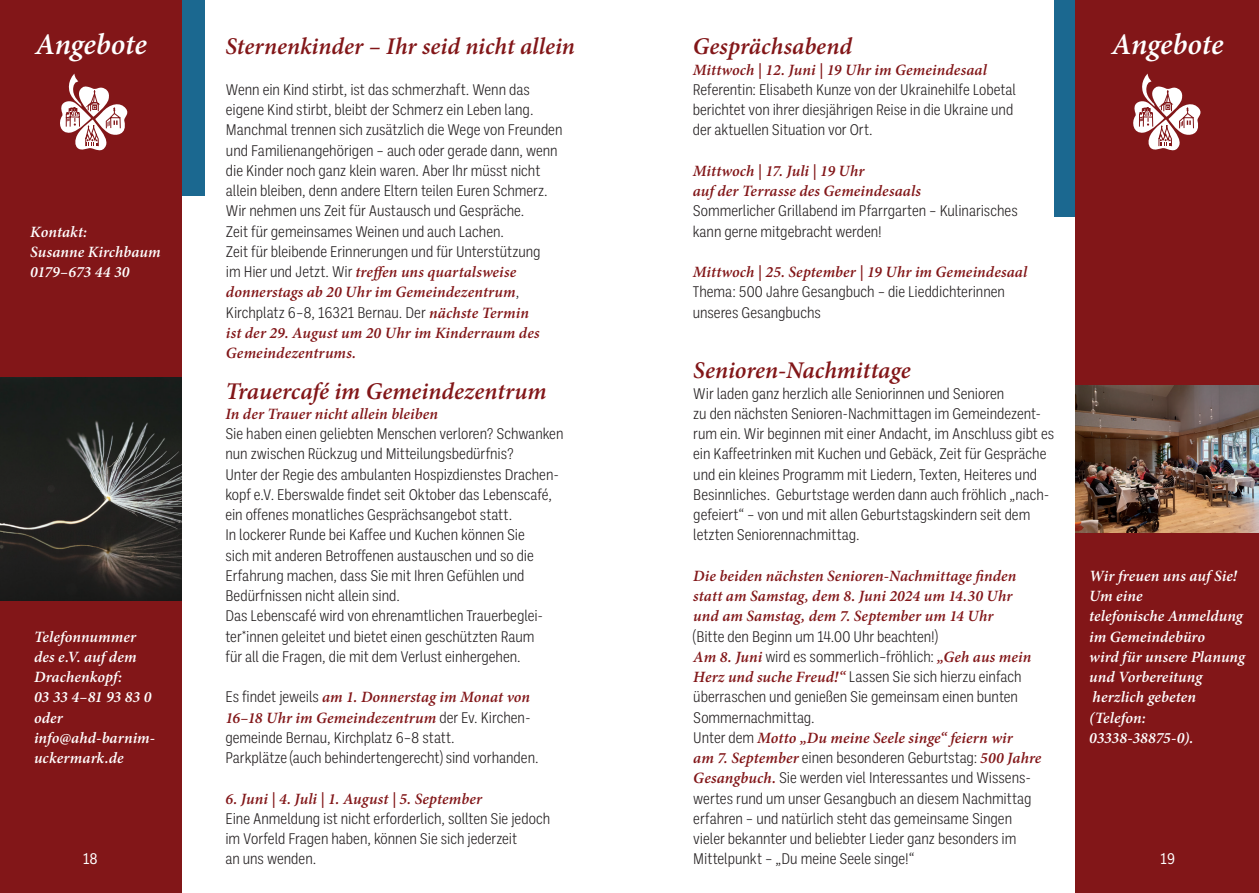
<style>
.page{position:relative;width:1259px;height:893px;background:#fff}
.page>*{position:absolute;margin:0;border:0;box-sizing:border-box;transform-origin:0 0}
.t1{font:italic 600 30px "Minion Pro";letter-spacing:-.005em;color:#fff}
.t2{font:italic 600 24px "Minion Pro";color:#821618}
.t3{font:300 15.75px/20.2px "Ballinger Condensed";color:#231f20}
.t4{font:italic 600 15.75px/20.2px "Minion Pro";letter-spacing:.005em;color:#821618}
.t5{font:italic 600 15.75px/20.2px "Minion Pro";letter-spacing:.005em;color:#fff}
.t6{font:15.75px "Ballinger Condensed";color:#fff}
.s1{font-family:"Ballinger Condensed";font-weight:300;font-style:normal;color:#231f20}
.s2{font-family:"Minion Pro";font-weight:600;font-style:italic;color:#821618}
</style>
<div class="page">
<div style="left:0;top:0;width:204px;height:196px;background:#1b6890"></div>
<div style="left:0;top:0;width:182px;height:893px;background:#821618"></div>
<img style="left:0;top:377px;width:182px;height:223px">
<div style="left:1054px;top:0;width:205px;height:217px;background:#1b6890"></div>
<div style="left:1075px;top:0;width:184px;height:893px;background:#821618"></div>
<svg style="left:60px;top:74px;width:67px;height:76px"></svg>
<svg style="left:1133px;top:74px;width:67px;height:76px"></svg>
<img style="left:1075px;top:386px;width:184px;height:147px">
<h1 class="t1" style="left:35px;top:24px;width:113px">Angebote</h1>
<p class="t5" style="left:30px;top:221px;width:132px">Kontakt:<br>Susanne Kirchbaum<br>0179–673 44 30</p>
<p class="t5" style="left:34px;top:626px;width:123px">Telefonnummer des e.V. auf dem<br>Drachenkopf:<br>03 33 4–81 93 83 0 oder info@ahd-barnim&shy;uckermark.de</p>
<p class="t6" style="left:83px;top:850px;width:16px">18</p>
<h2 class="t2" style="left:225px;top:30px;width:351px">Sternenkinder – Ihr seid nicht allein</h2>
<p class="t3" style="left:226px;top:79px;width:338px">Wenn ein Kind stirbt, ist das schmerzhaft. Wenn das eigene Kind stirbt, bleibt der Schmerz ein Leben lang.<br>Manchmal trennen sich zusätzlich die Wege von Freunden und Familienangehörigen – auch oder gerade dann, wenn die Kinder noch ganz klein waren. Aber Ihr müsst nicht allein bleiben, denn andere Eltern teilen Euren Schmerz.<br>Wir nehmen uns Zeit für Austausch und Gespräche.<br>Zeit für gemeinsames Weinen und auch Lachen.<br>Zeit für bleibende Erinnerungen und für Unterstützung</p>
<p class="t4" style="left:226px;top:262px;width:295px"><span class="s1">im Hier und Jetzt. Wir</span> treffen uns quartalsweise donnerstags ab 20 Uhr im Gemeindezentrum<span class="s1">,</span></p>
<p class="t3" style="left:226px;top:302px;width:305px">Kirchplatz 6–8, 16321 Bernau. Der <span class="s2">nächste Termin</span></p>
<p class="t4" style="left:226px;top:322px;width:315px">ist der 29. August um 20 Uhr im Kinderraum des<br>Gemeindezentrums.</p>
<h2 class="t2" style="left:225px;top:374px;width:323px">Trauercafé im Gemeindezentrum</h2>
<p class="t4" style="left:225px;top:403px;width:214px">In der Trauer nicht allein bleiben</p>
<p class="t3" style="left:225px;top:424px;width:339px">Sie haben einen geliebten Menschen verloren? Schwanken nun zwischen Rückzug und Mitteilungsbedürfnis?<br>Unter der Regie des ambulanten Hospizdienstes Drachen&shy;kopf e.V. Eberswalde findet seit Oktober das Lebenscafé, ein offenes monatliches Gesprächsangebot statt.<br>In lockerer Runde bei Kaffee und Kuchen können Sie<br>sich mit anderen Betroffenen austauschen und so die Erfahrung machen, dass Sie mit Ihren Gefühlen und Bedürfnissen nicht allein sind.<br>Das Lebenscafé wird von ehrenamtlichen Trauerbeglei&shy;ter*innen geleitet und bietet einen geschützten Raum<br>für all die Fragen, die mit dem Verlust einhergehen.</p>
<p class="t4" style="left:225px;top:687px;width:307px"><span class="s1">Es findet jeweils</span> am 1. Donnerstag im Monat von<br>16–18 Uhr im Gemeindezentrum <span class="s1">der Ev. Kirchen-</span></p>
<p class="t3" style="left:225px;top:727px;width:315px">gemeinde Bernau, Kirchplatz 6–8 statt.<br>Parkplätze (auch behindertengerecht) sind vorhanden.</p>
<p class="t4" style="left:225px;top:788px;width:258px">6. Juni | 4. Juli | 1. August | 5. September</p>
<p class="t3" style="left:225px;top:808px;width:326px">Eine Anmeldung ist nicht erforderlich, sollten Sie jedoch im Vorfeld Fragen haben, können Sie sich jederzeit<br>an uns wenden.</p>
<h2 class="t2" style="left:693px;top:30px;width:161px">Gesprächsabend</h2>
<p class="t4" style="left:693px;top:59px;width:296px">Mittwoch | 12. Juni | 19 Uhr im Gemeindesaal</p>
<p class="t3" style="left:693px;top:79px;width:325px">Referentin: Elisabeth Kunze von der Ukrainehilfe Lobetal berichtet von ihrer diesjährigen Reise in die Ukraine und der aktuellen Situation vor Ort.</p>
<p class="t4" style="left:693px;top:160px;width:230px">Mittwoch | 17. Juli | 19 Uhr<br>auf der Terrasse des Gemeindesaals</p>
<p class="t3" style="left:693px;top:201px;width:326px">Sommerlicher Grillabend im Pfarrgarten – Kulinarisches kann gerne mitgebracht werden!</p>
<p class="t4" style="left:693px;top:262px;width:336px">Mittwoch | 25. September | 19 Uhr im Gemeindesaal</p>
<p class="t3" style="left:693px;top:282px;width:314px">Thema: 500 Jahre Gesangbuch – die Lieddichterinnen unseres Gesangbuchs</p>
<h2 class="t2" style="left:693px;top:354px;width:219px">Senioren-Nachmittage</h2>
<p class="t3" style="left:693px;top:383px;width:362px">Wir laden ganz herzlich alle Seniorinnen und Senioren<br>zu den nächsten Senioren-Nachmittagen im Gemeindezent&shy;rum ein. Wir beginnen mit einer Andacht, im Anschluss gibt es ein Kaffeetrinken mit Kuchen und Gebäck, Zeit für Gespräche und ein kleines Programm mit Liedern, Texten, Heiteres und Besinnliches. Geburtstage werden dann auch fröhlich „nach&shy;gefeiert“ – von und mit allen Geburtstagskindern seit dem letzten Seniorennachmittag.</p>
<p class="t4" style="left:693px;top:565px;width:324px">Die beiden nächsten Senioren-Nachmittage finden statt am Samstag, dem 8. Juni 2024 um 14.30 Uhr und am Samstag, dem 7. September um 14 Uhr</p>
<p class="t3" style="left:693px;top:626px;width:339px">(Bitte den Beginn um 14.00 Uhr beachten!)<br><span class="s2">Am 8. Juni</span> wird es sommerlich–fröhlich: <span class="s2">„Geh aus mein Herz und suche Freud!“</span> Lassen Sie sich hierzu einfach überraschen und genießen Sie gemeinsam einen bunten Sommernachmittag.</p>
<p class="t4" style="left:693px;top:727px;width:321px"><span class="s1">Unter dem</span> Motto „Du meine Seele singe“ feiern wir</p>
<p class="t3" style="left:693px;top:748px;width:350px"><span class="s2">am 7. September</span> einen besonderen Geburtstag: <span class="s2">500 Jahre Gesangbuch.</span> Sie werden viel Interessantes und Wissens&shy;wertes rund um unser Gesangbuch an diesem Nachmittag erfahren – und natürlich steht das gemeinsame Singen vieler bekannter und beliebter Lieder ganz besonders im Mittelpunkt – „Du meine Seele singe!“</p>
<h1 class="t1" style="left:1111px;top:24px;width:113px">Angebote</h1>
<p class="t5" style="left:1089px;top:566px;width:157px">Wir freuen uns auf Sie!<br>Um eine<br>telefonische Anmeldung im Gemeindebüro<br>wird für unsere Planung und Vorbereitung herzlich gebeten (Telefon:<br>03338-38875-0).</p>
<p class="t6" style="left:1160px;top:850px;width:16px">19</p>
</div>
